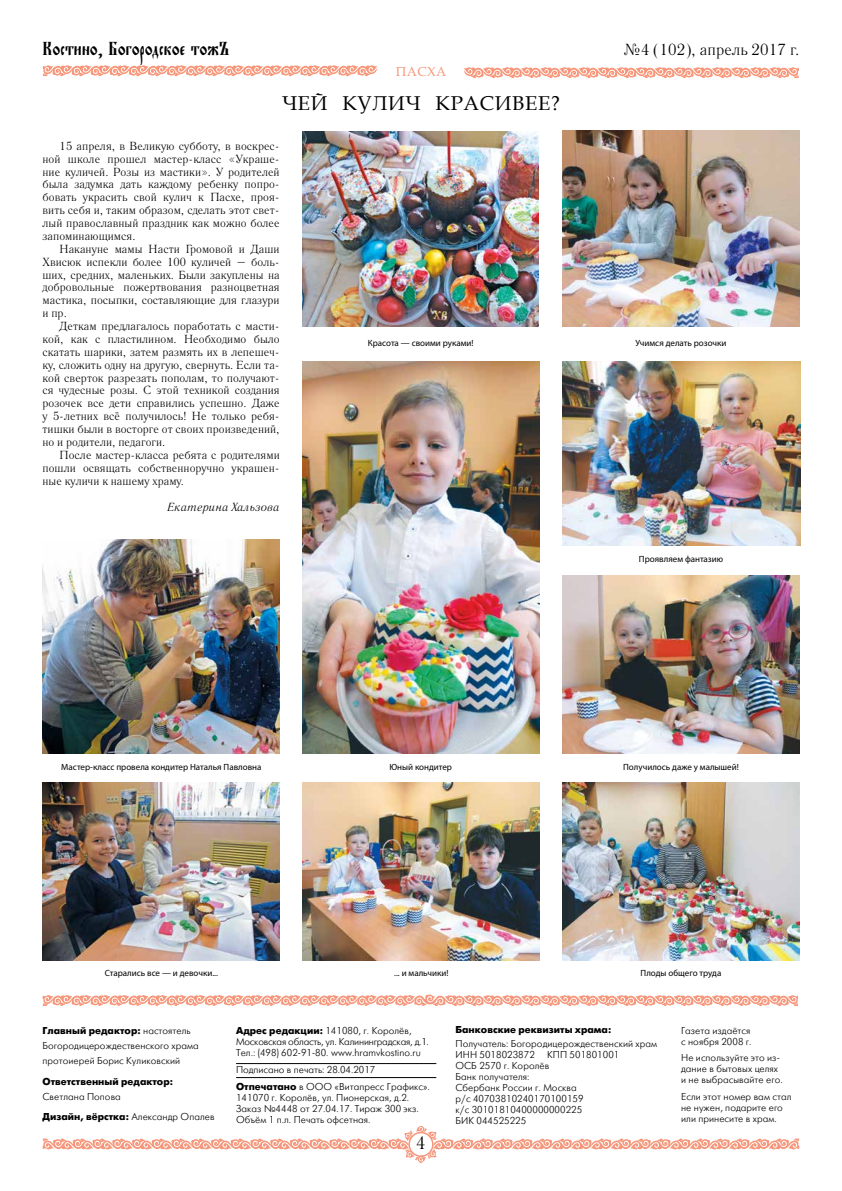
<style>
.page{position:relative;width:842px;height:1191px;background:#fff}
.page>*{position:absolute;margin:0;border:0;box-sizing:border-box;transform-origin:0 0}
.t1{font:20px "Evangelie";color:#000}
.t2{font:20px "Book Antiqua";letter-spacing:.035em;color:#000}
.t3{font:18px "Literaturnaya C";color:#000}
.t4{font:16px "Literaturnaya C";letter-spacing:.005em;color:#000}
.t5{font:13px "Book Antiqua";letter-spacing:.04em;color:#f79679}
.t6{font:11.7px/12.9px "Literaturnaya C";letter-spacing:.005em;color:#000;text-align:justify}
.t7{font:italic 11.7px "Literaturnaya C";letter-spacing:.005em;color:#000}
.t8{font:10px/11px "Futuris C";letter-spacing:.005em;color:#000}
.t9{font:700 10px "Futuris C";letter-spacing:.005em;color:#000}
.t10{font:9px "Myriad Pro";color:#000}
.s1{font-weight:700}
</style>
<div class="page">
<svg style="left:42px;top:1126px;width:758px;height:37px"></svg>
<hr style="left:236px;top:1063px;width:200px;height:1px;background:#000">
<hr style="left:236px;top:1077px;width:200px;height:1px;background:#000">
<svg style="left:43px;top:65px;width:335px;height:11px"></svg>
<svg style="left:464px;top:67px;width:335px;height:11px"></svg>
<img style="left:562px;top:575px;width:237px;height:178px">
<img style="left:563px;top:782px;width:237px;height:178px">
<img style="left:43px;top:782px;width:237px;height:178px">
<img style="left:302px;top:782px;width:238px;height:178px">
<img style="left:562px;top:131px;width:238px;height:195px">
<img style="left:302px;top:361px;width:238px;height:392px">
<img style="left:43px;top:539px;width:237px;height:214px">
<img style="left:302px;top:132px;width:236px;height:194px">
<img style="left:563px;top:361px;width:237px;height:185px">
<svg style="left:42px;top:994px;width:756px;height:13px"></svg>
<h1 class="t1" style="left:43px;top:37px;width:189px">Костино, Богородское тожЪ</h1>
<h3 class="t4" style="left:623px;top:40px;width:178px">№4 (102), апрель 2017 г.</h3>
<p class="t5" style="left:396px;top:63px;width:52px">ПАСХА</p>
<h1 class="t2" style="left:282px;top:89px;width:279px">ЧЕЙ КУЛИЧ КРАСИВЕЕ?</h1>
<p class="t6" style="left:43px;top:139px;width:239px;text-indent:17px">15 апреля, в Великую субботу, в воскрес&shy;ной школе прошел мастер- класс «Украше&shy;ние куличей. Розы из мастики». У родителей была задумка дать каждому ребенку попро&shy;бовать украсить свой кулич к Пасхе, проя&shy;вить себя и, таким образом, сделать этот свет&shy;лый православный праздник как можно более запоминающимся.</p>
<p class="t6" style="left:43px;top:242px;width:239px;text-indent:17px">Накануне мамы Насти Громовой и Даши Хвисюк испекли более 100 куличей – боль&shy;ших, средних, маленьких. Были закуплены на добровольные пожертвования разноцветная мастика, посыпки, составляющие для глазури и пр.</p>
<p class="t6" style="left:43px;top:320px;width:239px;text-indent:17px">Деткам предлагалось поработать с масти&shy;кой, как с пластилином. Необходимо было скатать шарики, затем размять их в лепешеч&shy;ку, сложить одну на другую, свернуть. Если та&shy;кой сверток разрезать пополам, то получают&shy;ся чудесные розы. С этой техникой создания розочек все дети справились успешно. Даже у 5- летних всё получилось! Не только ребя&shy;тишки были в восторге от своих произведений, но и родители, педагоги.</p>
<p class="t6" style="left:43px;top:448px;width:239px;text-indent:17px">После мастер- класса ребята с родителями пошли освящать собственноручно украшен&shy;ные куличи к нашему храму.</p>
<p class="t7" style="left:167px;top:501px;width:114px">Екатерина Хальзова</p>
<p class="t10" style="left:368px;top:338px;width:107px">Красота — своими руками!</p>
<p class="t10" style="left:61px;top:761px;width:202px">Мастер-класс провела кондитер Наталья Павловна</p>
<p class="t10" style="left:389px;top:761px;width:64px">Юный кондитер</p>
<p class="t10" style="left:635px;top:338px;width:93px">Учимся делать розочки</p>
<p class="t10" style="left:639px;top:553px;width:86px">Проявляем фантазию</p>
<p class="t10" style="left:623px;top:761px;width:117px">Получилось даже у малышей!</p>
<p class="t10" style="left:105px;top:967px;width:115px">Старались все — и девочки...</p>
<p class="t10" style="left:394px;top:967px;width:56px">... и мальчики!</p>
<p class="t10" style="left:641px;top:967px;width:82px">Плоды общего труда</p>
<p class="t8" style="left:43px;top:1023px;width:158px;line-height:15px"><span class="s1">Главный редактор:</span> настоятель<br>Богородицерождественского храма протоиерей Борис Куликовский</p>
<p class="t9" style="left:43px;top:1075px;width:132px">Ответственный редактор:</p>
<p class="t8" style="left:43px;top:1086px;width:174px;line-height:20.7px">Светлана Попова<br><span class="s1">Дизайн, вёрстка:</span> Александр Опалев</p>
<p class="t8" style="left:236px;top:1025px;width:194px"><span class="s1">Адрес редакции:</span> 141080, г. Королёв,<br>Московская область, ул. Калининградская, д.1.<br>Тел.: (498) 602-91-80. www.hramvkostino.ru</p>
<p class="t8" style="left:236px;top:1061px;width:195px;line-height:17px">Подписано в печать: 28.04.2017<br><span class="s1">Отпечатано</span> в ООО «Витапресс Графикс».</p>
<p class="t8" style="left:236px;top:1092px;width:184px">141070 г. Королёв, ул. Пионерская, д.2.<br>Заказ №4448 от 27.04.17. Тираж 300 экз.<br>Объём 1 п.л. Печать офсетная.</p>
<h2 class="t3" style="left:416px;top:1133px;width:11px">4</h2>
<p class="t9" style="left:455px;top:1023px;width:157px">Банковские реквизиты храма:</p>
<p class="t8" style="left:455px;top:1038px;width:203px">Получатель: Богородицерождественский храм<br>ИНН 5018023872 КПП 501801001<br>ОСБ 2570 г. Королёв<br>Банк получателя:<br>Сбербанк России г. Москва<br>р/c 40703810240170100159<br>к/с 30101810400000000225<br>БИК 044525225</p>
<p class="t8" style="left:681px;top:1025px;width:72px">Газета издаётся с ноября 2008 г.</p>
<p class="t8" style="left:681px;top:1052px;width:103px">Не используйте это из&shy;дание в бытовых целях и не выбрасывайте его.</p>
<p class="t8" style="left:681px;top:1091px;width:112px">Если этот номер вам стал не нужен, подарите его или принесите в храм.</p>
</div>
